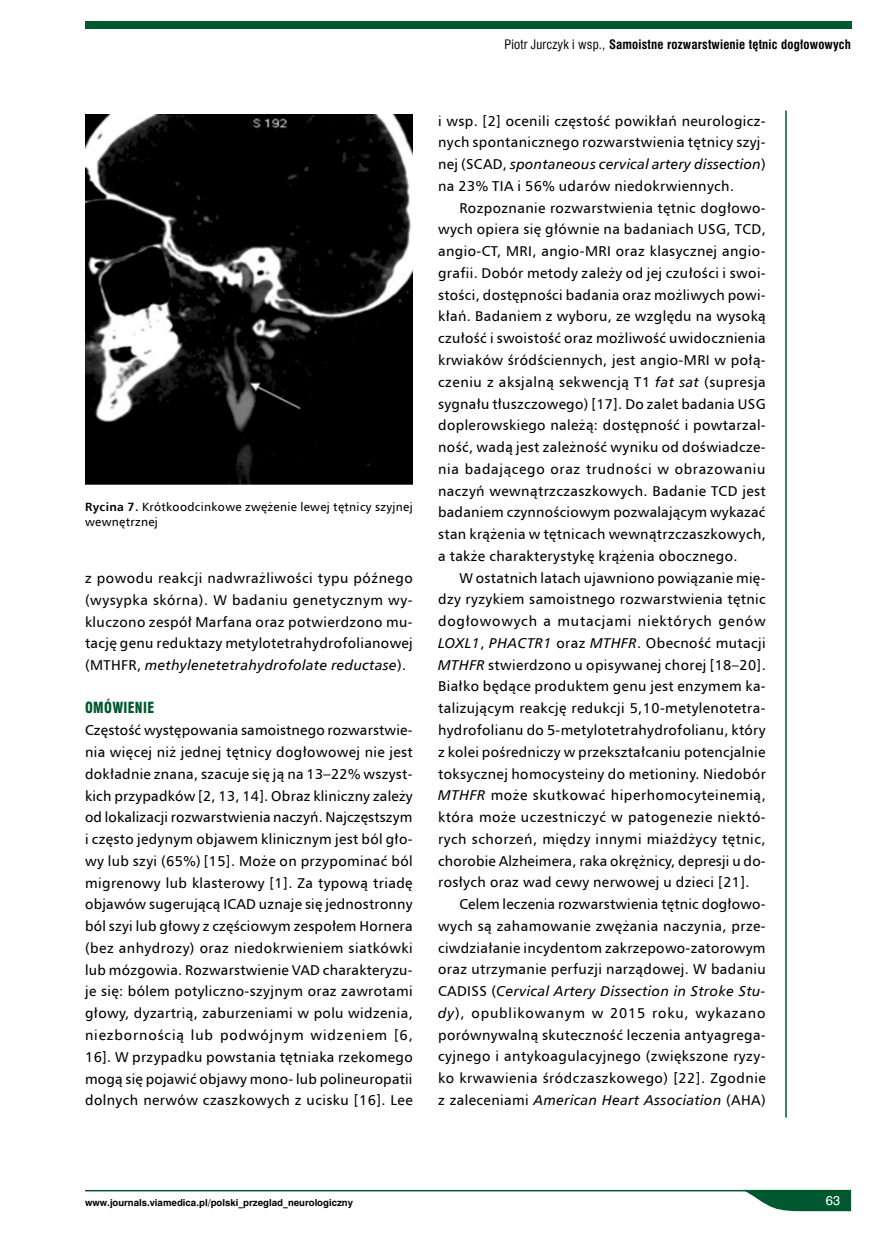
<style>
.page{position:relative;width:872px;height:1234px;background:#fff}
.page>*{position:absolute;margin:0;border:0;box-sizing:border-box;transform-origin:0 0}
.Śródtytuł_1{font:15px "Swis 721 Blk Cn EU";letter-spacing:.025em;color:#00582e;scale:.88 1}
.Tekst_-_nastepne_aka{font:14.25px/21.8px "Humnst 777 EU";letter-spacing:.03em;color:#000;text-align:justify}
.Tekst_-_pierwszy_aka{font:14.25px/21.8px "Humnst 777 EU";letter-spacing:.03em;color:#000;text-align:justify}
.t1{font:700 12.75px "Swis 721 Cn EU";letter-spacing:.015em;color:#000}
.Rycina_podpis{font:12px/14.7px "Humnst 777 EU";letter-spacing:.03em;color:#000}
.t2{font:12px "Swis 721 PL";color:#fff}
.t3{font:700 9px "Swis 721 PL";color:#000}
.s1{font-weight:700}
.s2{font-style:italic}
.s3{font-weight:400}
</style>
<div class="page">
<hr style="left:785px;top:111px;width:1px;height:1006px;background:#00582e">
<svg style="left:743px;top:1191px;width:108px;height:19px"></svg>
<div style="left:85px;top:21px;width:766px;height:8px;background:#00582e"></div>
<hr style="left:85px;top:1189px;width:766px;height:2px;background:#00582e">
<img style="left:85px;top:115px;width:327px;height:369px">
<p class="Rycina_podpis" style="left:85px;top:499px;width:329px"><span class="s1">Rycina 7.</span> Krótkoodcinkowe zwężenie lewej tętnicy szyjnej wewnętrznej</p>
<p class="Tekst_-_nastepne_aka" style="left:85px;top:566px;width:329px">z powodu reakcji nadwrażliwości typu późnego (wysypka skórna). W badaniu genetycznym wy&shy;kluczono zespół Marfana oraz potwierdzono mu&shy;tację genu reduktazy metylotetrahydrofolianowej (MTHFR, <span class="s2">methylenetetrahydrofolate reductase</span>).</p>
<p class="Śródtytuł_1" style="left:85px;top:698px;width:80px">OMÓWIENIE</p>
<p class="Tekst_-_pierwszy_aka" style="left:85px;top:719px;width:329px">Częstość występowania samoistnego rozwarstwie&shy;nia więcej niż jednej tętnicy dogłowowej nie jest dokładnie znana, szacuje się ją na 13–22% wszyst&shy;kich przypadków [2, 13, 14]. Obraz kliniczny zależy od lokalizacji rozwarstwienia naczyń. Najczęstszym i często jedynym objawem klinicznym jest ból gło&shy;wy lub szyi (65%) [15]. Może on przypominać ból migrenowy lub klasterowy [1]. Za typową triadę objawów sugerującą ICAD uznaje się jednostronny ból szyi lub głowy z częściowym zespołem Hornera (bez anhydrozy) oraz niedokrwieniem siatkówki lub mózgowia. Rozwarstwienie VAD charakteryzu&shy;je się: bólem potyliczno-szyjnym oraz zawrotami głowy, dyzartrią, zaburzeniami w polu widzenia, niezbornością lub podwójnym widzeniem [6, 16]. W przypadku powstania tętniaka rzekomego mogą się pojawić objawy mono- lub polineuropatii dolnych nerwów czaszkowych z ucisku [16]. Lee</p>
<p class="t1" style="left:504px;top:36px;width:348px"><span class="s3">Piotr Jurczyk i wsp.,</span> Samoistne rozwarstwienie tętnic dogłowowych</p>
<p class="Tekst_-_pierwszy_aka" style="left:438px;top:109px;width:329px">i wsp. [2] ocenili częstość powikłań neurologicz&shy;nych spontanicznego rozwarstwienia tętnicy szyj&shy;nej (SCAD, <span class="s2">spontaneous cervical artery dissection</span>) na 23% TIA i 56% udarów niedokrwiennych.</p>
<p class="Tekst_-_nastepne_aka" style="left:438px;top:196px;width:329px;text-indent:21px">Rozpoznanie rozwarstwienia tętnic dogłowo&shy;wych opiera się głównie na badaniach USG, TCD, angio-CT, MRI, angio-MRI oraz klasycznej angio&shy;grafii. Dobór metody zależy od jej czułości i swoi&shy;stości, dostępności badania oraz możliwych powi&shy;kłań. Badaniem z wyboru, ze względu na wysoką czułość i swoistość oraz możliwość uwidocznienia krwiaków śródściennych, jest angio-MRI w połą&shy;czeniu z aksjalną sekwencją T1 <span class="s2">fat sat</span> (supresja sygnału tłuszczowego) [17]. Do zalet badania USG doplerowskiego należą: dostępność i powtarzal&shy;ność, wadą jest zależność wyniku od doświadcze&shy;nia badającego oraz trudności w obrazowaniu naczyń wewnątrzczaszkowych. Badanie TCD jest badaniem czynnościowym pozwalającym wykazać stan krążenia w tętnicach wewnątrzczaszkowych, a także charakterystykę krążenia obocznego.</p>
<p class="Tekst_-_nastepne_aka" style="left:438px;top:566px;width:329px;text-indent:21px">W ostatnich latach ujawniono powiązanie mię&shy;dzy ryzykiem samoistnego rozwarstwienia tętnic dogłowowych a mutacjami niektórych genów <span class="s2">LOXL1</span>, <span class="s2">PHACTR1</span> oraz <span class="s2">MTHFR</span>. Obecność mutacji <span class="s2">MTHFR</span> stwierdzono u opisywanej chorej [18–20].<br>Białko będące produktem genu jest enzymem ka&shy;talizującym reakcję redukcji 5,10-metylenotetra&shy;hydrofolianu do 5-metylotetrahydrofolianu, który z kolei pośredniczy w przekształcaniu potencjalnie toksycznej homocysteiny do metioniny. Niedobór <span class="s2">MTHFR</span> może skutkować hiperhomocyteinemią, która może uczestniczyć w patogenezie niektó&shy;rych schorzeń, między innymi miażdżycy tętnic, chorobie Alzheimera, raka okrężnicy, depresji u do&shy;rosłych oraz wad cewy nerwowej u dzieci [21].</p>
<p class="Tekst_-_nastepne_aka" style="left:438px;top:892px;width:329px;text-indent:21px">Celem leczenia rozwarstwienia tętnic dogłowo&shy;wych są zahamowanie zwężania naczynia, prze&shy;ciwdziałanie incydentom zakrzepowo-zatorowym oraz utrzymanie perfuzji narządowej. W badaniu CADISS (<span class="s2">Cervical Artery Dissection in Stroke Stu&shy;dy</span>), opublikowanym w 2015 roku, wykazano porównywalną skuteczność leczenia antyagrega&shy;cyjnego i antykoagulacyjnego (zwiększone ryzy&shy;ko krwawienia śródczaszkowego) [22]. Zgodnie z zaleceniami <span class="s2">American Heart Association</span> (AHA)</p>
<p class="t3" style="left:85px;top:1196px;width:269px">www.journals.viamedica.pl/polski_przeglad_neurologiczny</p>
<p class="t2" style="left:825px;top:1192px;width:16px">63</p>
</div>
